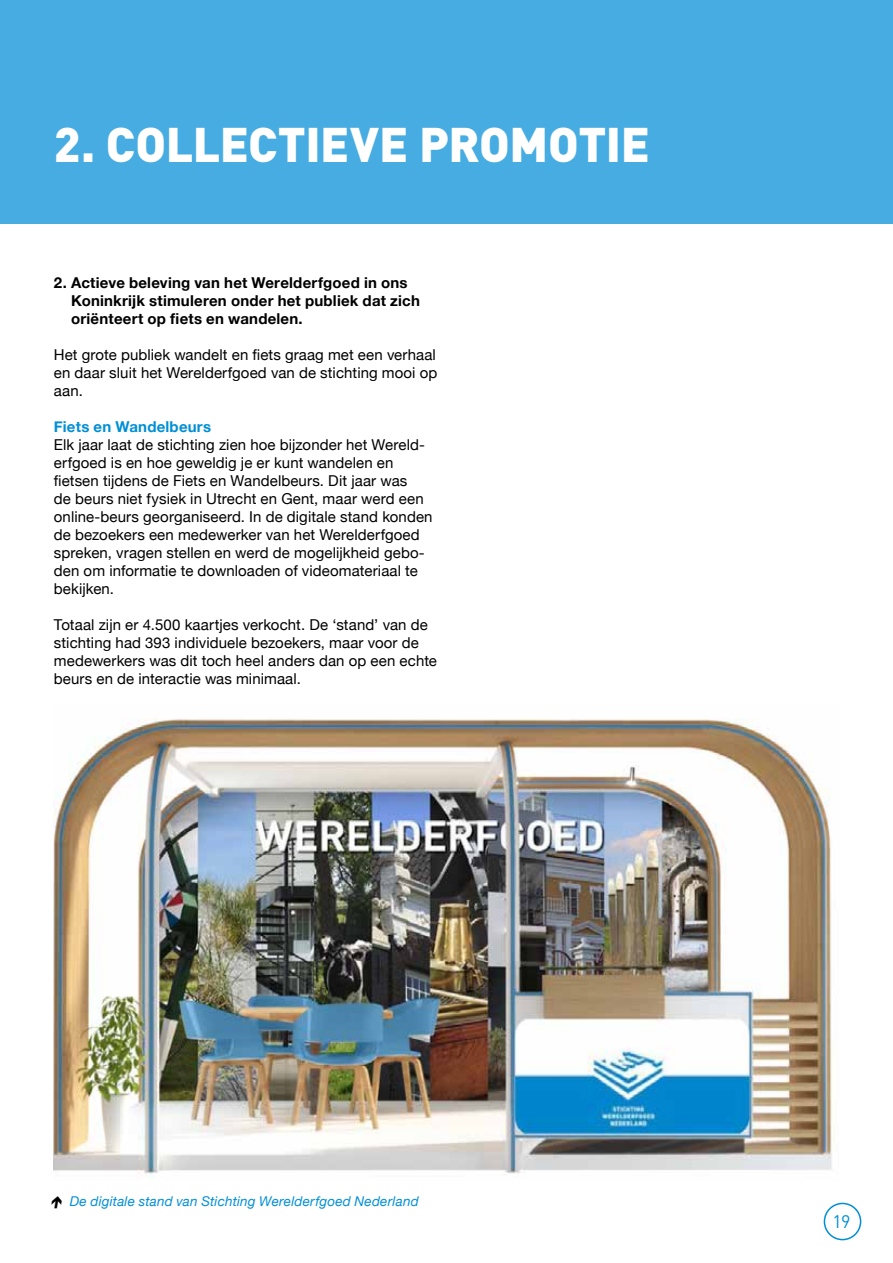
<style>
.page{position:relative;width:893px;height:1263px;background:#fff}
.page>*{position:absolute;margin:0;border:0;box-sizing:border-box;transform-origin:0 0}
.t1{font:900 48px "DIN";letter-spacing:-.01em;color:#fff}
.t2{font:18px "DIN";color:#008fd5}
.t3{font:15px/18px "Helvetica Neue";letter-spacing:.005em;color:#000}
.t4{font:700 15px/18px "Helvetica Neue";letter-spacing:.015em;color:#000}
.t5{font:700 15px "Helvetica Neue";letter-spacing:.015em;color:#008fd5}
.t6{font:italic 13.5px "Helvetica Neue";letter-spacing:.015em;color:#008fd5}
</style>
<div class="page">
<div style="left:824px;top:1203px;width:37px;height:37px;border:2px solid #008fd5;border-radius:50%"></div>
<div style="left:0;top:0;width:893px;height:224px;background:#46ace1"></div>
<img style="left:54px;top:718px;width:778px;height:457px">
<h1 class="t1" style="left:54px;top:113px;width:597px">2. COLLECTIEVE PROMOTIE</h1>
<p class="t4" style="left:71px;top:274px;width:350px;text-indent:-17px">2. Actieve beleving van het Werelderfgoed in ons<br>Koninkrijk stimuleren onder het publiek dat zich oriënteert op fiets en wandelen.</p>
<p class="t3" style="left:54px;top:347px;width:385px;text-align:justify">Het grote publiek wandelt en fiets graag met een verhaal en daar sluit het Werelderfgoed van de stichting mooi op aan.</p>
<p class="t5" style="left:54px;top:415px;width:159px">Fiets en Wandelbeurs</p>
<p class="t3" style="left:54px;top:437px;width:380px">Elk jaar laat de stichting zien hoe bijzonder het Wereld&shy;erfgoed is en hoe geweldig je er kunt wandelen en fietsen tijdens de Fiets en Wandelbeurs. Dit jaar was<br>de beurs niet fysiek in Utrecht en Gent, maar werd een online-beurs georganiseerd. In de digitale stand konden de bezoekers een medewerker van het Werelderfgoed spreken, vragen stellen en werd de mogelijkheid gebo&shy;den om informatie te downloaden of videomateriaal te bekijken.</p>
<p class="t3" style="left:54px;top:617px;width:385px">Totaal zijn er 4.500 kaartjes verkocht. De ‘stand’ van de stichting had 393 individuele bezoekers, maar voor de medewerkers was dit toch heel anders dan op een echte beurs en de interactie was minimaal.</p>
<p class="t6" style="left:70px;top:1191px;width:350px">De digitale stand van Stichting Werelderfgoed Nederland</p>
<p class="t2" style="left:833px;top:1210px;width:19px">19</p>
</div>
